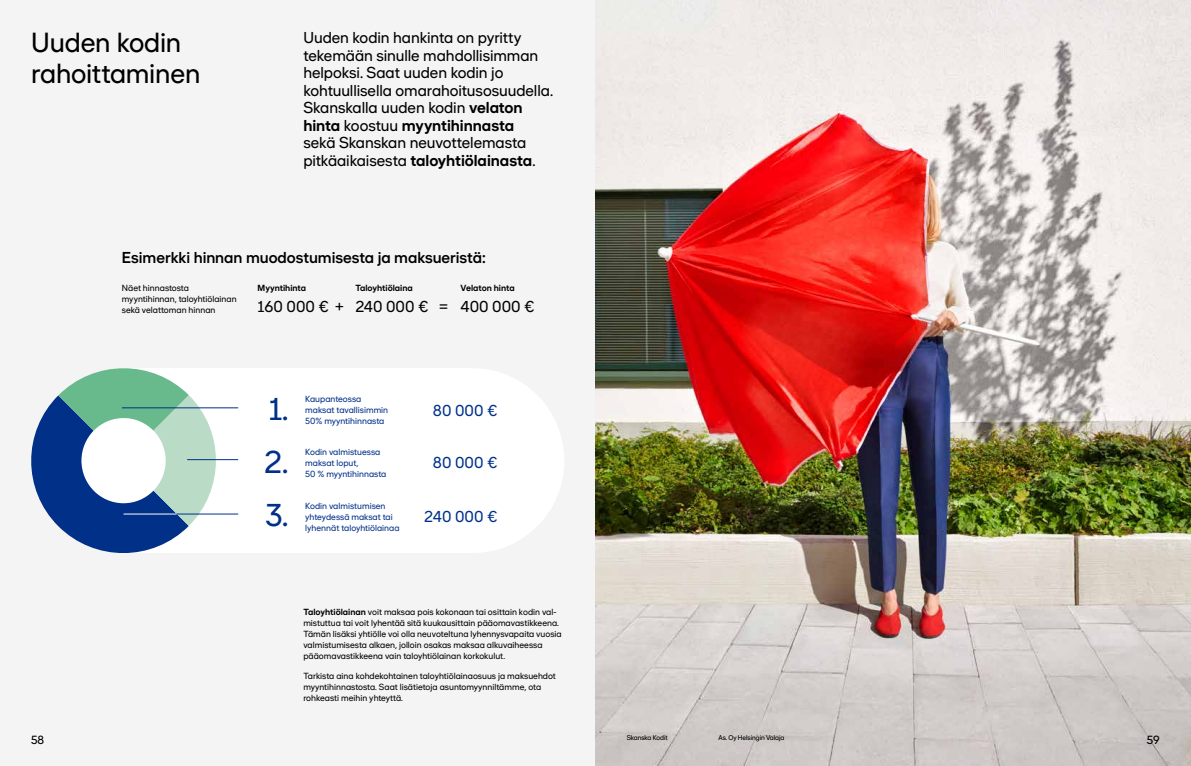
<style>
.page{position:relative;width:1191px;height:766px;background:#fff}
.page>*{position:absolute;margin:0;border:0;box-sizing:border-box;transform-origin:0 0}
.t1{font:32px/53.3px "Shape Sans";color:#003088;text-align:justify}
.t2{font:28px/30.5px "Shape Sans";letter-spacing:-.01em;color:#000}
.t3{font:16px/17.5px "Shape Sans";letter-spacing:-.005em;color:#000}
.t4{font:500 16px "Shape Sans";letter-spacing:-.005em;color:#000}
.t5{font:16px "Shape Sans";color:#003088}
.t6{font:12px "Shape Sans Display";color:#000}
.t7{font:9px/11px "Shape Sans";color:#000}
.t8{font:9px/11px "Shape Sans";color:#003088}
.t9{font:700 9px "Shape Sans";color:#000}
.t10{font:7px "Shape Sans Display";color:#000}
.s1{font-weight:700}
</style>
<div class="page">
<div style="left:0;top:0;width:1191px;height:765px;background:#f5f4f4"></div>
<div style="left:381px;top:368px;width:183px;height:185px;background:#fff;border-radius:50%"></div>
<div style="left:116px;top:368px;width:357px;height:185px;background:#fff"></div>
<svg style="left:31px;top:368px;width:194px;height:185px"></svg>
<div style="left:81px;top:418px;width:85px;height:85px;background:#fff;border-radius:50%"></div>
<hr style="left:122px;top:407px;width:116px;height:1px;background:#003088">
<hr style="left:187px;top:459px;width:51px;height:1px;background:#003088">
<hr style="left:176px;top:513px;width:62px;height:1px;background:#003088">
<img style="left:595px;top:0;width:596px;height:765px">
<h2 class="t2" style="left:31px;top:27px;width:171px">Uuden kodin rahoittaminen</h2>
<p class="t3" style="left:303px;top:29px;width:251px">Uuden kodin hankinta on pyritty tekemään sinulle mahdollisimman helpoksi. Saat uuden kodin jo kohtuullisella omarahoitusosuudella.<br>Skanskalla uuden kodin <span class="s1">velaton hinta</span> koostuu <span class="s1">myyntihinnasta<br></span>sekä Skanskan neuvottelemasta pitkäaikaisesta <span class="s1">taloyhtiölainasta</span>.</p>
<h3 class="t4" style="left:122px;top:247px;width:366px">Esimerkki hinnan muodostumisesta ja maksueristä:</h3>
<p class="t7" style="left:122px;top:282px;width:116px">Näet hinnastosta myyntihinnan, taloyhtiölainan sekä velattoman hinnan</p>
<p class="t9" style="left:258px;top:282px;width:50px">Myyntihinta</p>
<p class="t9" style="left:355px;top:282px;width:59px">Taloyhtiölaina</p>
<p class="t9" style="left:460px;top:282px;width:55px">Velaton hinta</p>
<h3 class="t3" style="left:258px;top:297px;width:279px">160 000 € + 240 000 € = 400 000 €</h3>
<p class="t8" style="left:305px;top:393px;width:84px">Kaupanteossa maksat tavallisimmin<br>50% myyntihinnasta</p>
<p class="t8" style="left:305px;top:446px;width:83px">Kodin valmistuessa maksat loput,<br>50 % myyntihinnasta</p>
<p class="t8" style="left:305px;top:500px;width:96px">Kodin valmistumisen yhteydessä maksat tai lyhennät taloyhtiölainaa</p>
<h1 class="t1" style="left:264px;top:381px;width:26px">1.<br>2.<br>3.</h1>
<h3 class="t5" style="left:433px;top:401px;width:66px">80 000 €</h3>
<h3 class="t5" style="left:433px;top:453px;width:66px">80 000 €</h3>
<h3 class="t5" style="left:424px;top:506px;width:75px">240 000 €</h3>
<p class="t7" style="left:303px;top:606px;width:260px"><span class="s1">Taloyhtiölainan</span> voit maksaa pois kokonaan tai osittain kodin val&shy;mistuttua tai voit lyhentää sitä kuukausittain pääomavastikkeena.<br>Tämän lisäksi yhtiölle voi olla neuvoteltuna lyhennysvapaita vuosia valmistumisesta alkaen, jolloin osakas maksaa alkuvaiheessa pääomavastikkeena vain taloyhtiölainan korkokulut.</p>
<p class="t7" style="left:303px;top:670px;width:254px">Tarkista aina kohdekohtainen taloyhtiölainaosuus ja maksuehdot myyntihinnastosta. Saat lisätietoja asuntomyynniltämme, ota rohkeasti meihin yhteyttä.</p>
<p class="t10" style="left:626px;top:733px;width:43px">Skanska Kodit</p>
<p class="t10" style="left:718px;top:733px;width:67px">As. Oy Helsingin Valaja</p>
<h3 class="t6" style="left:31px;top:732px;width:14px">58</h3>
<h3 class="t6" style="left:1146px;top:732px;width:14px">59</h3>
</div>
